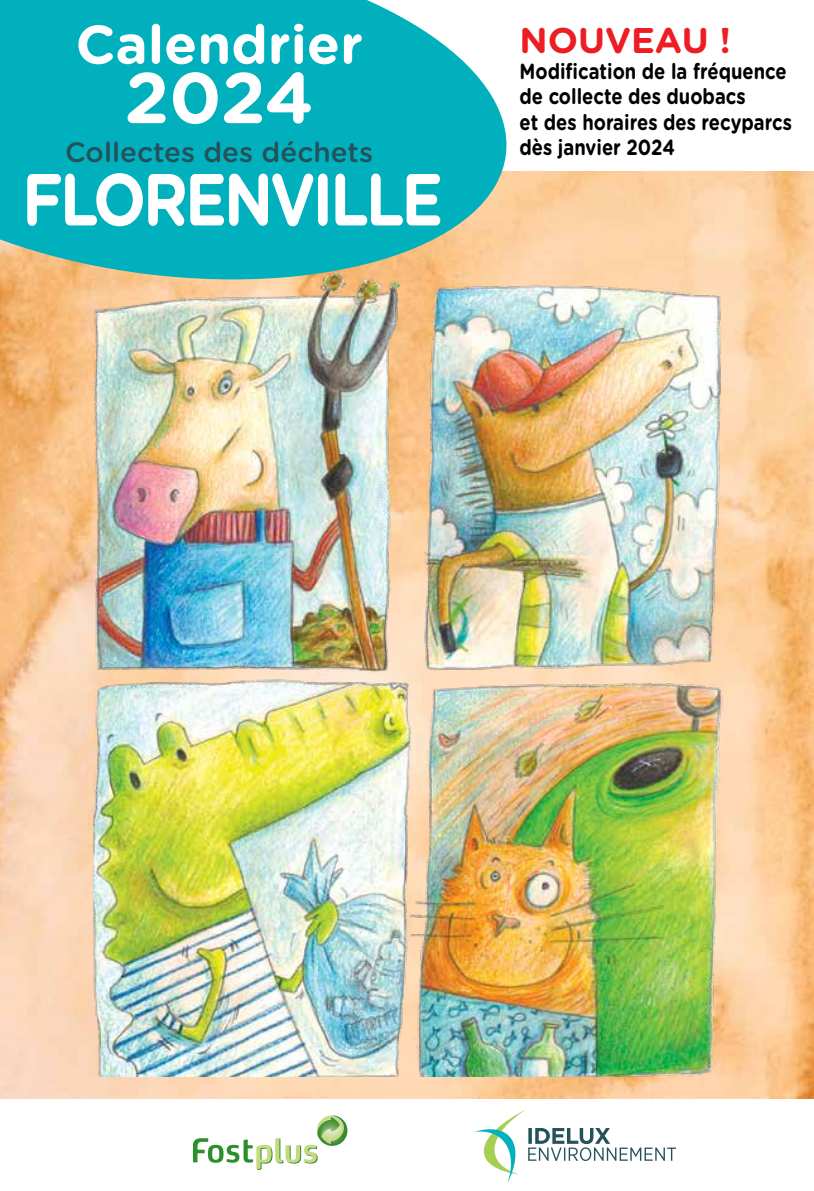
<style>
.page{position:relative;width:814px;height:1191px;background:#fff}
.page>*{position:absolute;margin:0;border:0;box-sizing:border-box;transform-origin:0 0}
.t1{font:700 73.5px "Gotham Rounded";letter-spacing:-.05em;color:#fff;scale:.85 1}
.t2{font:700 71.75px "Gotham Rounded";color:#fff}
.t3{font:700 54.25px "Gotham Rounded";color:#fff}
.t4{font:700 35.7px "Gotham Rounded";color:#ed1d24}
.t5{font:500 28px "Gotham Rounded";color:#24525c}
.t6{font:700 21.88px/25.4px "Gotham Rounded";color:#000;scale:.84 1}
</style>
<div class="page">
<img style="left:0;top:171px;width:814px;height:927px">
<svg style="left:474px;top:1109px;width:202px;height:74px"></svg>
<img style="left:317px;top:1115px;width:30px;height:30px">
<svg style="left:193px;top:1137px;width:124px;height:33px"></svg>
<img style="left:93px;top:246px;width:629px;height:830px">
<svg style="left:0;top:0;width:517px;height:297px;background:#2fb6ba"></svg>
<h3 class="t3" style="left:75px;top:5px;width:289px">Calendrier</h3>
<h2 class="t2" style="left:124px;top:45px;width:191px">2024</h2>
<p class="t5" style="left:65px;top:132px;width:309px">Collectes des déchets</p>
<h1 class="t1" style="left:22px;top:145px;width:497px">FLORENVILLE</h1>
<h3 class="t4" style="left:519px;top:15px;width:213px">NOUVEAU !</h3>
<p class="t6" style="left:519px;top:57px;width:326px">Modification de la fréquence de collecte des duobacs<br>et des horaires des recyparcs dès janvier 2024</p>
</div>
